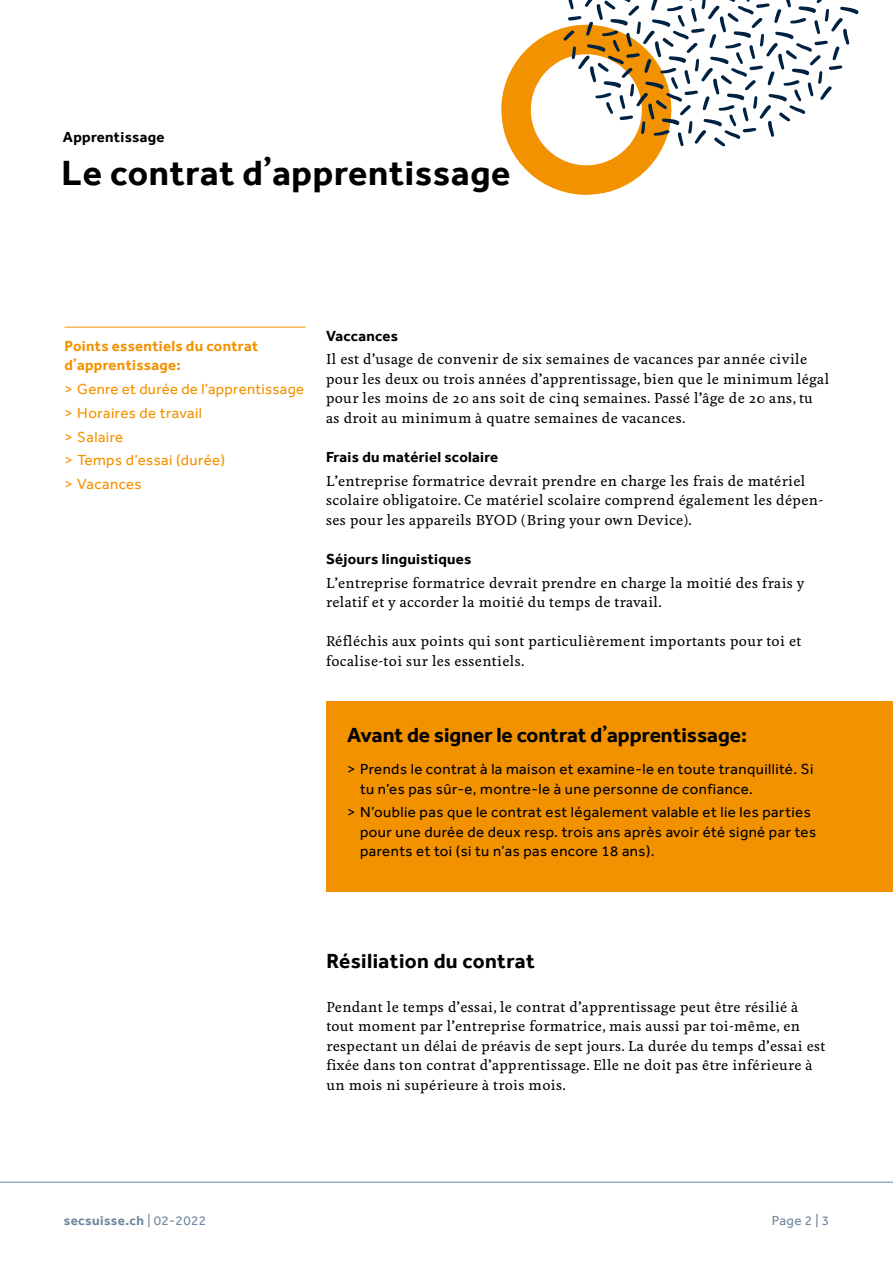
<style>
.page{position:relative;width:893px;height:1263px;background:#fff}
.page>*{position:absolute;margin:0;border:0;box-sizing:border-box;transform-origin:0 0}
.t1{font:700 36px "Effra";letter-spacing:.02em;color:#000}
.t2{font:700 21px "Effra";color:#000}
.t3{font:700 21px "Effra";letter-spacing:.02em;color:#000}
.t4{font:15px/19.5px "Effra";letter-spacing:.03em;color:#000}
.t5{font:15px/23.7px "Effra";letter-spacing:.02em;color:#f39200}
.t6{font:700 15px "Effra";letter-spacing:.02em;color:#000}
.t7{font:700 15px/19.5px "Effra";letter-spacing:.02em;color:#f39200}
.t8{font:500 13.5px/19.5px "Feijoa";letter-spacing:.03em;color:#000}
.t9{font:700 13.5px "Effra";letter-spacing:.03em;color:#71879e}
.t10{font:13.5px "Effra";color:#71879e}
.s1{font-family:"Feijoa"}
.s2{font-weight:700}
.s3{font-weight:400}
</style>
<div class="page">
<hr style="left:0;top:1182px;width:893px;height:1px;background:#71879e">
<svg style="left:501px;top:0;width:357px;height:195px"></svg>
<div style="left:326px;top:702px;width:567px;height:190px;background:#f39200"></div>
<hr style="left:65px;top:327px;width:240px;height:1px;background:#f39200">
<p class="t6" style="left:63px;top:128px;width:103px">Apprentissage</p>
<h1 class="t1" style="left:62px;top:152px;width:450px">Le contrat d<span class="s1">’</span>apprentissage</h1>
<p class="t7" style="left:65px;top:336px;width:195px">Points essentiels du contrat d<span class="s1">’</span>apprentissage:</p>
<p class="t5" style="left:65px;top:377px;width:241px">&gt; Genre et durée de l’apprentissage &gt; Horaires de travail<br>&gt; Salaire<br>&gt; Temps d’essai (durée)<br>&gt; Vacances</p>
<p class="t6" style="left:326px;top:327px;width:74px">Vaccances</p>
<p class="t8" style="left:326px;top:350px;width:505px">Il est d<span class="s2">’</span>usage de convenir de six semaines de vacances par année civile pour les deux ou trois années d<span class="s2">’</span>apprentissage, bien que le minimum légal pour les moins de 20 ans soit de cinq semaines. Passé l<span class="s2">’</span>âge de 20 ans, tu as droit au minimum à quatre semaines de vacances.</p>
<p class="t6" style="left:326px;top:448px;width:174px">Frais du matériel scolaire</p>
<p class="t8" style="left:326px;top:471px;width:499px">L<span class="s2">’</span>entreprise formatrice devrait prendre en charge les frais de matériel scolaire obligatoire. Ce matériel scolaire comprend également les dépen&shy;ses pour les appareils BYOD (Bring your own Device).</p>
<p class="t6" style="left:326px;top:550px;width:147px">Séjours linguistiques</p>
<p class="t8" style="left:326px;top:573px;width:480px">L<span class="s2">’</span>entreprise formatrice devrait prendre en charge la moitié des frais y relatif et y accorder la moitié du temps de travail.</p>
<p class="t8" style="left:326px;top:632px;width:477px">Réfléchis aux points qui sont particulièrement importants pour toi et focalise-toi sur les essentiels.</p>
<h2 class="t2" style="left:347px;top:722px;width:401px">Avant de signer le contrat d<span class="s1">’</span>apprentissage:</h2>
<p class="t4" style="left:360px;top:759px;width:455px;text-indent:-13px">&gt; Prends le contrat à la maison et examine-le en toute tranquillité. Si tu n’es pas sûr-e, montre-le à une personne de confiance.</p>
<p class="t4" style="left:360px;top:802px;width:458px;text-indent:-13px">&gt; N’oublie pas que le contrat est légalement valable et lie les parties pour une durée de deux resp. trois ans après avoir été signé par tes parents et toi (si tu n’as pas encore 18 ans).</p>
<h2 class="t3" style="left:326px;top:949px;width:210px">Résiliation du contrat</h2>
<p class="t8" style="left:326px;top:997px;width:501px">Pendant le temps d<span class="s2">’</span>essai, le contrat d<span class="s2">’</span>apprentissage peut être résilié à tout moment par l<span class="s2">’</span>entreprise formatrice, mais aussi par toi-même, en respectant un délai de préavis de sept jours. La durée du temps d<span class="s2">’</span>essai est fixée dans ton contrat d<span class="s2">’</span>apprentissage. Elle ne doit pas être inférieure à un mois ni supérieure à trois mois.</p>
<p class="t9" style="left:64px;top:1212px;width:144px">secsuisse.ch <span class="s3">| 02-2022</span></p>
<p class="t10" style="left:772px;top:1212px;width:59px">Page 2 | 3</p>
</div>
